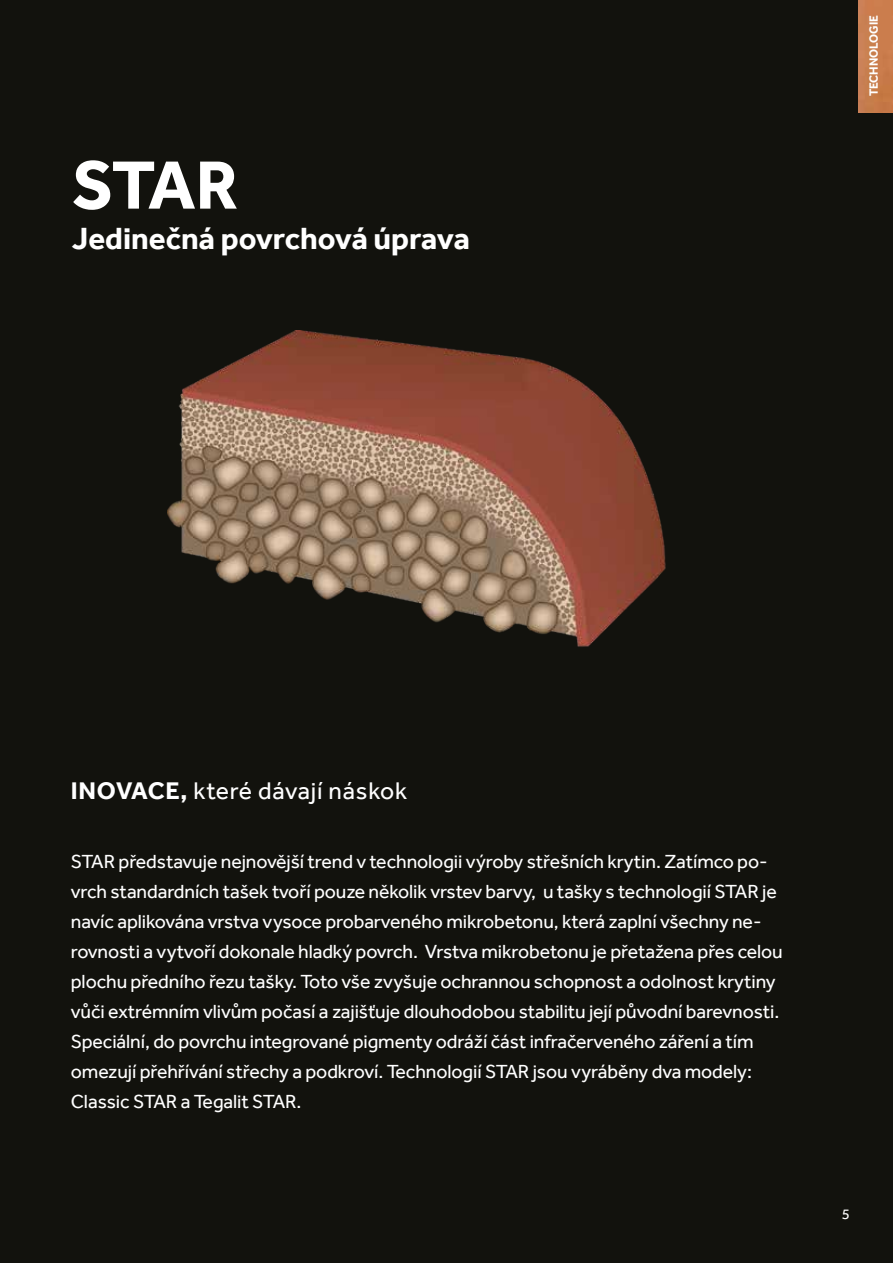
<style>
.page{position:relative;width:893px;height:1263px;background:#12120d}
.page>*{position:absolute;margin:0;border:0;box-sizing:border-box;transform-origin:0 0}
.t1{font:700 70.5px "Effra";color:#fff}
.t2{font:700 31.5px "Effra";color:#fff}
.t3{font:24.75px "Effra";letter-spacing:.03em;color:#fff}
.t4{font:19.5px/30px "Effra";letter-spacing:-.005em;color:#fff}
.t5{font:15px "Effra";color:#fff}
.t6{font:700 12.3px "Effra";color:#fff;scale:.95 1}
.s1{font-weight:700}
</style>
<div class="page">
<img style="left:167px;top:331px;width:499px;height:316px">
<img style="left:858px;top:0;width:35px;height:113px">
<h1 class="t1" style="left:72px;top:143px;width:168px">STAR</h1>
<h2 class="t2" style="left:72px;top:220px;width:399px">Jedinečná povrchová úprava</h2>
<p class="t6" style="left:866px;top:96px;width:87px;rotate:-90deg">TECHNOLOGIE</p>
<p class="t3" style="left:71px;top:776px;width:338px"><span class="s1">INOVACE,</span> které dávají náskok</p>
<p class="t4" style="left:71px;top:846px;width:713px">STAR představuje nejnovější trend v technologii výroby střešních krytin. Zatímco po&shy;vrch standardních tašek tvoří pouze několik vrstev barvy, u tašky s technologií STAR je navíc aplikována vrstva vysoce probarveného mikrobetonu, která zaplní všechny ne&shy;rovnosti a vytvoří dokonale hladký povrch. Vrstva mikrobetonu je přetažena přes celou plochu předního řezu tašky. Toto vše zvyšuje ochrannou schopnost a odolnost krytiny vůči extrémním vlivům počasí a zajišťuje dlouhodobou stabilitu její původní barevnosti.<br>Speciální, do povrchu integrované pigmenty odráží část infračerveného záření a tím omezují přehřívání střechy a podkroví. Technologií STAR jsou vyráběny dva modely:<br>Classic STAR a Tegalit STAR.</p>
<p class="t5" style="left:842px;top:1205px;width:10px">5</p>
</div>
